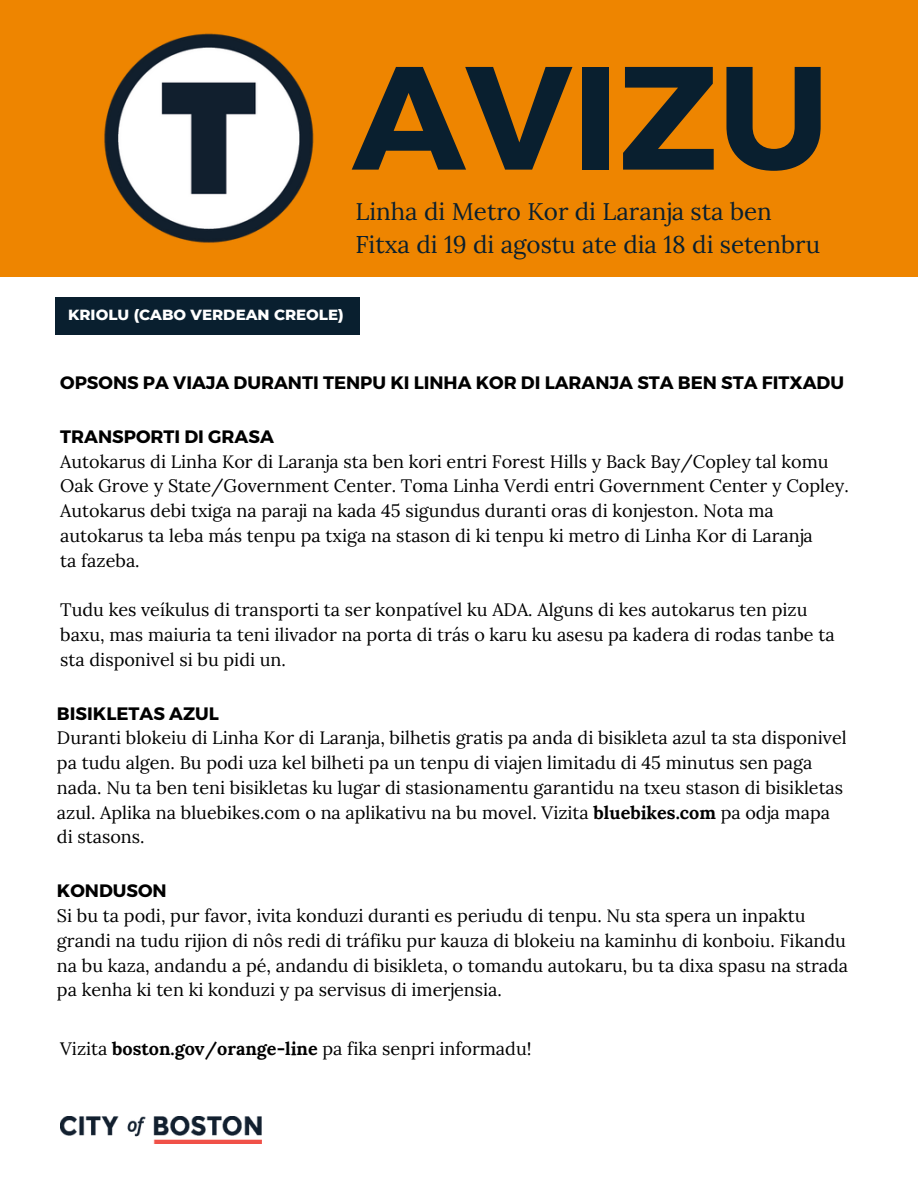
<style>
.page{position:relative;width:918px;height:1188px;background:#fff}
.page>*{position:absolute;margin:0;border:0;box-sizing:border-box;transform-origin:0 0}
.t1{font:700 146.7px "Montserrat";color:#091f2f}
.t2{font:24.15px/33.8px "Lora";color:#091f2f}
.t3{font:18px/24.8px "Lora";color:#000}
.t4{font:700 18px "Montserrat";color:#000}
.t5{font:800 15px "Montserrat";color:#fff}
.s1{font-weight:700}
</style>
<div class="page">
<div style="left:0;top:0;width:918px;height:277px;background:#ee8500"></div>
<img style="left:104px;top:33px;width:210px;height:210px">
<img style="left:60px;top:1116px;width:202px;height:27px">
<div style="left:55px;top:297px;width:305px;height:37px;background:#091f2f"></div>
<h1 class="t1" style="left:352px;top:22px;width:478px">AVIZU</h1>
<h2 class="t2" style="left:355px;top:194px;width:466px">Linha di Metro Kor di Laranja sta ben<br>Fitxa di 19 di agostu ate dia 18 di setenbru</h2>
<p class="t5" style="left:68px;top:305px;width:277px">KRIOLU (CABO VERDEAN CREOLE)</p>
<p class="t4" style="left:60px;top:371px;width:785px">OPSONS PA VIAJA DURANTI TENPU KI LINHA KOR DI LARANJA STA BEN STA FITXADU</p>
<p class="t4" style="left:60px;top:425px;width:215px">TRANSPORTI DI GRASA</p>
<p class="t3" style="left:60px;top:449px;width:790px">Autokarus di Linha Kor di Laranja sta ben kori entri Forest Hills y Back Bay/Copley tal komu Oak Grove y State/Government Center. Toma Linha Verdi entri Government Center y Copley.<br>Autokarus debi txiga na paraji na kada 45 sigundus duranti oras di konjeston. Nota ma autokarus ta leba más tenpu pa txiga na stason di ki tenpu ki metro di Linha Kor di Laranja<br>ta fazeba.</p>
<p class="t3" style="left:60px;top:597px;width:776px">Tudu kes veíkulus di transporti ta ser konpatível ku ADA. Alguns di kes autokarus ten pizu baxu, mas maiuria ta teni ilivador na porta di trás o karu ku asesu pa kadera di rodas tanbe ta sta disponivel si bu pidi un.</p>
<p class="t4" style="left:57px;top:701px;width:163px">BISIKLETAS AZUL</p>
<p class="t3" style="left:57px;top:725px;width:791px">Duranti blokeiu di Linha Kor di Laranja, bilhetis gratis pa anda di bisikleta azul ta sta disponivel pa tudu algen. Bu podi uza kel bilheti pa un tenpu di viajen limitadu di 45 minutus sen paga nada. Nu ta ben teni bisikletas ku lugar di stasionamentu garantidu na txeu stason di bisikletas azul. Aplika na bluebikes.com o na aplikativu na bu movel. Vizita <span class="s1">bluebikes.com</span> pa odja mapa di stasons.</p>
<p class="t4" style="left:57px;top:879px;width:111px">KONDUSON</p>
<p class="t3" style="left:57px;top:903px;width:793px">Si bu ta podi, pur favor, ivita konduzi duranti es periudu di tenpu. Nu sta spera un inpaktu grandi na tudu rijion di nôs redi di tráfiku pur kauza di blokeiu na kaminhu di konboiu. Fikandu na bu kaza, andandu a pé, andandu di bisikleta, o tomandu autokaru, bu ta dixa spasu na strada pa kenha ki ten ki konduzi y pa servisus di imerjensia.</p>
<p class="t3" style="left:60px;top:1036px;width:473px">Vizita <span class="s1">boston.gov/orange-line</span> pa fika senpri informadu!</p>
</div>
